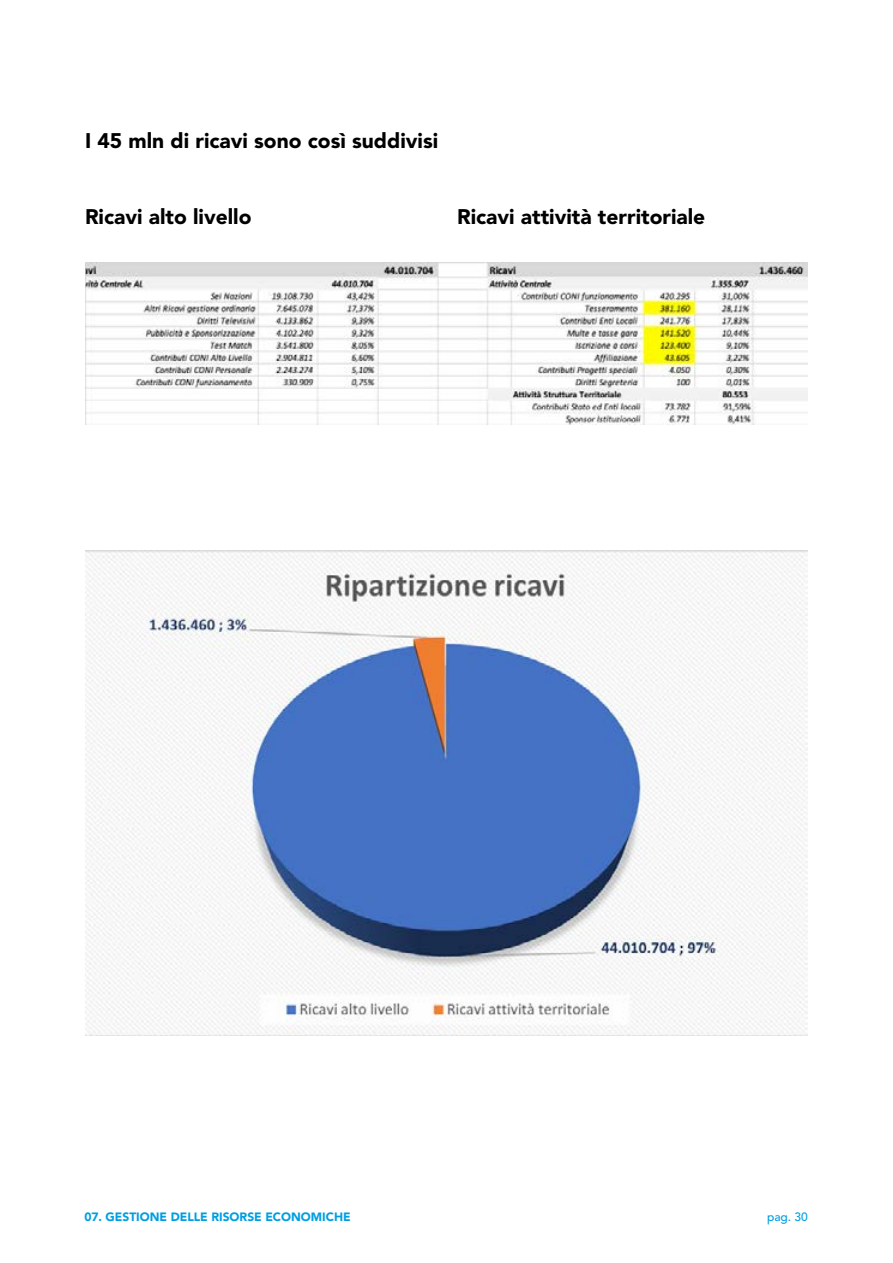
<style>
.page{position:relative;width:893px;height:1263px;background:#fff}
.page>*{position:absolute;margin:0;border:0;box-sizing:border-box;transform-origin:0 0}
.t1{font:900 21px "Avenir LT Std";color:#000}
.t2{font:900 12px "Avenir LT Std";color:#009ee0}
.t3{font:500 12px "Avenir LT Std";color:#009ee0}
</style>
<div class="page">
<img style="left:85px;top:263px;width:723px;height:162px">
<img style="left:85px;top:551px;width:723px;height:484px">
<p class="t1" style="left:85px;top:128px;width:355px">I 45 mln di ricavi sono così suddivisi</p>
<p class="t1" style="left:85px;top:204px;width:168px">Ricavi alto livello</p>
<p class="t1" style="left:457px;top:204px;width:250px">Ricavi attività territoriale</p>
<p class="t2" style="left:84px;top:1210px;width:268px">07. GESTIONE DELLE RISORSE ECONOMICHE</p>
<p class="t3" style="left:767px;top:1210px;width:42px">pag. 30</p>
</div>
